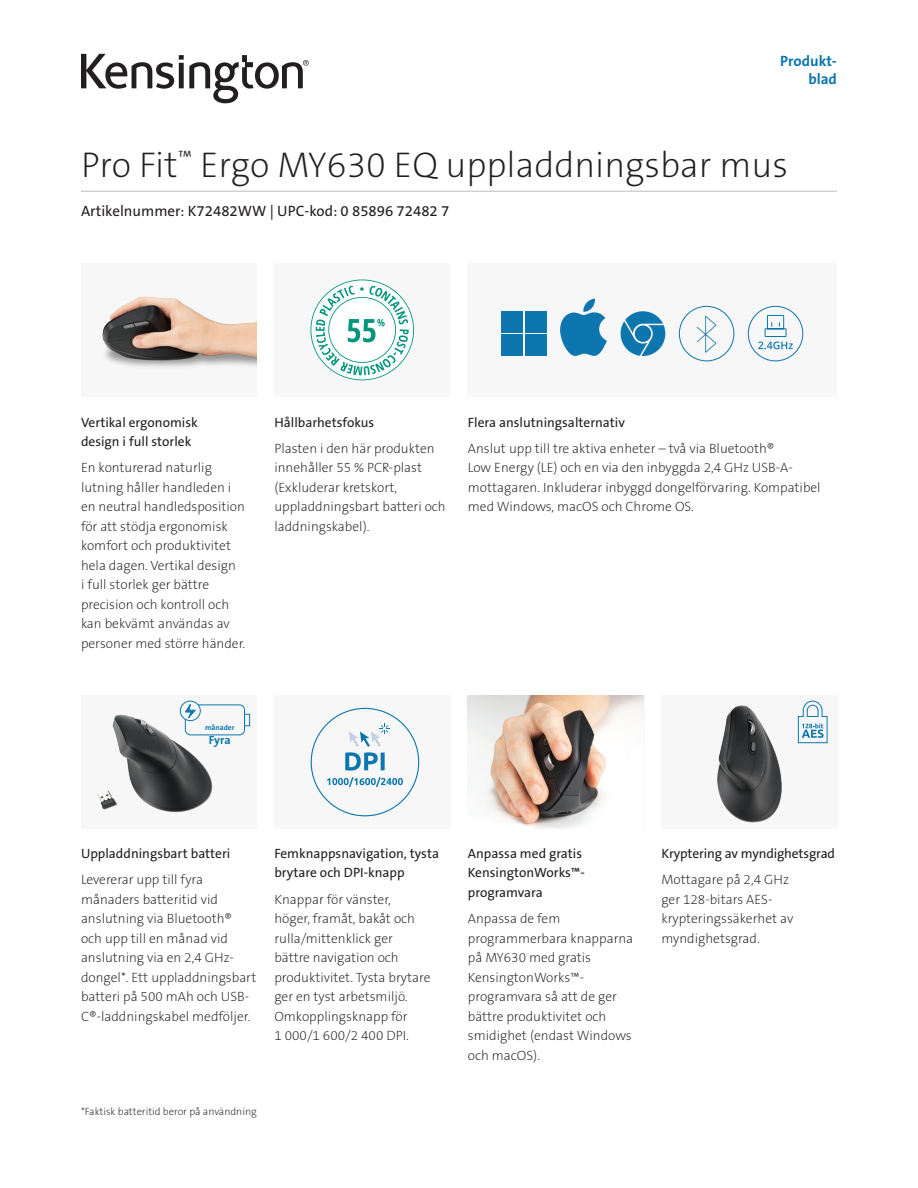
<style>
.page{position:relative;width:918px;height:1188px;background:#fff}
.page>*{position:absolute;margin:0;border:0;box-sizing:border-box;transform-origin:0 0}
.t1{font:36px "The Sans KENSINGTON2 XL";color:#231f20}
.t2{font:15px "The Sans KENSINGTON5 Rg";color:#231f20}
.t3{font:15px/18px "The Sans KENSINGTON7 Bd";color:#0e76ae;text-align:right}
.t4{font:13.5px/19.5px "The Sans KENSINGTON2 XL";color:#231f20}
.t5{font:13.5px/19.5px "The Sans KENSINGTON5 Rg";color:#231f20}
.t6{font:12px "The Sans KENSINGTON7 Bd";color:#0e76ae}
.t7{font:10.5px "The Sans KENSINGTON2 XL";color:#231f20}
.t8{font:7.5px "The Sans KENSINGTON7 Bd";color:#0e76ae}
</style>
<div class="page">
<hr style="left:81px;top:191px;width:756px;height:1px;background:#bcbdc0">
<svg style="left:81px;top:54px;width:228px;height:49px"></svg>
<div style="left:81px;top:263px;width:176px;height:134px;background:#f7f7f8"></div>
<div style="left:274px;top:263px;width:176px;height:134px;background:#f7f7f8"></div>
<div style="left:468px;top:263px;width:369px;height:134px;background:#f7f7f8"></div>
<svg style="left:679px;top:306px;width:114px;height:56px"></svg>
<div style="left:748px;top:306px;width:55px;height:55px;border:1px solid #0e76ae;border-radius:50%"></div>
<div style="left:502px;top:311px;width:21px;height:22px;background:#0e76ae"></div>
<div style="left:525px;top:311px;width:21px;height:22px;background:#0e76ae"></div>
<div style="left:502px;top:335px;width:21px;height:21px;background:#0e76ae"></div>
<div style="left:525px;top:335px;width:21px;height:21px;background:#0e76ae"></div>
<svg style="left:560px;top:299px;width:47px;height:57px"></svg>
<svg style="left:620px;top:311px;width:46px;height:45px"></svg>
<img style="left:102px;top:296px;width:155px;height:71px">
<div style="left:81px;top:695px;width:176px;height:134px;background:#f7f7f8"></div>
<img style="left:97px;top:701px;width:116px;height:112px">
<div style="left:274px;top:695px;width:177px;height:134px;background:#f7f7f8"></div>
<div style="left:661px;top:695px;width:177px;height:134px;background:#f7f7f8"></div>
<img style="left:717px;top:705px;width:65px;height:118px">
<svg style="left:180px;top:701px;width:20px;height:20px"></svg>
<div style="left:180px;top:701px;width:21px;height:20px;border:1px solid #0e76ae;border-radius:50%"></div>
<svg style="left:184px;top:703px;width:66px;height:33px"></svg>
<svg style="left:798px;top:700px;width:30px;height:43px"></svg>
<svg style="left:327px;top:777px;width:76px;height:10px"></svg>
<svg style="left:345px;top:724px;width:45px;height:47px"></svg>
<img style="left:468px;top:695px;width:176px;height:134px">
<svg style="left:310px;top:280px;width:104px;height:100px"></svg>
<p class="t3" style="left:780px;top:52px;width:58px">Produkt&shy;blad</p>
<h1 class="t1" style="left:81px;top:146px;width:709px">Pro Fit<sup>™</sup> Ergo MY630 EQ uppladdningsbar mus</h1>
<p class="t2" style="left:81px;top:202px;width:370px">Artikelnummer: K72482WW | UPC-kod: 0 85896 72482 7</p>
<p class="t5" style="left:81px;top:413px;width:118px">Vertikal ergonomisk design i full storlek</p>
<p class="t4" style="left:81px;top:458px;width:166px">En konturerad naturlig lutning håller handleden i en neutral handledsposition för att stödja ergonomisk komfort och produktivitet hela dagen. Vertikal design<br>i full storlek ger bättre precision och kontroll och kan bekvämt användas av personer med större händer.</p>
<p class="t8" style="left:205px;top:723px;width:31px">månader</p>
<p class="t6" style="left:209px;top:733px;width:23px">Fyra</p>
<p class="t5" style="left:274px;top:413px;width:102px">Hållbarhetsfokus</p>
<p class="t4" style="left:274px;top:439px;width:173px">Plasten i den här produkten innehåller 55 % PCR-plast (Exkluderar kretskort, uppladdningsbart batteri och laddningskabel).</p>
<p class="t5" style="left:468px;top:413px;width:159px">Flera anslutningsalternativ</p>
<p class="t4" style="left:468px;top:439px;width:354px">Anslut upp till tre aktiva enheter – två via Bluetooth®<br>Low Energy (LE) och en via den inbyggda 2,4 GHz USB-A&shy;mottagaren. Inkluderar inbyggd dongelförvaring. Kompatibel med Windows, macOS och Chrome OS.</p>
<p class="t5" style="left:81px;top:844px;width:151px">Uppladdningsbart batteri</p>
<p class="t4" style="left:81px;top:870px;width:177px">Levererar upp till fyra månaders batteritid vid anslutning via Bluetooth® och upp till en månad vid anslutning via en 2,4 GHz&shy;dongel*. Ett uppladdningsbart batteri på 500 mAh och USB-<br>C®-laddningskabel medföljer.</p>
<p class="t5" style="left:274px;top:844px;width:166px">Femknappsnavigation, tysta brytare och DPI-knapp</p>
<p class="t4" style="left:274px;top:890px;width:158px">Knappar för vänster,<br>höger, framåt, bakåt och rulla/mittenklick ger bättre navigation och produktivitet. Tysta brytare ger en tyst arbetsmiljö.<br>Omkopplingsknapp för<br>1 000/1 600/2 400 DPI.</p>
<p class="t7" style="left:81px;top:1106px;width:177px">*Faktisk batteritid beror på användning</p>
<p class="t5" style="left:468px;top:844px;width:118px">Anpassa med gratis<br>KensingtonWorks™- programvara</p>
<p class="t4" style="left:468px;top:909px;width:167px">Anpassa de fem programmerbara knapparna på MY630 med gratis<br>KensingtonWorks™- programvara så att de ger bättre produktivitet och smidighet (endast Windows och macOS).</p>
<p class="t5" style="left:661px;top:844px;width:175px">Kryptering av myndighetsgrad</p>
<p class="t4" style="left:661px;top:870px;width:133px">Mottagare på 2,4 GHz ger 128-bitars AES&shy;krypteringssäkerhet av myndighetsgrad.</p>
</div>
